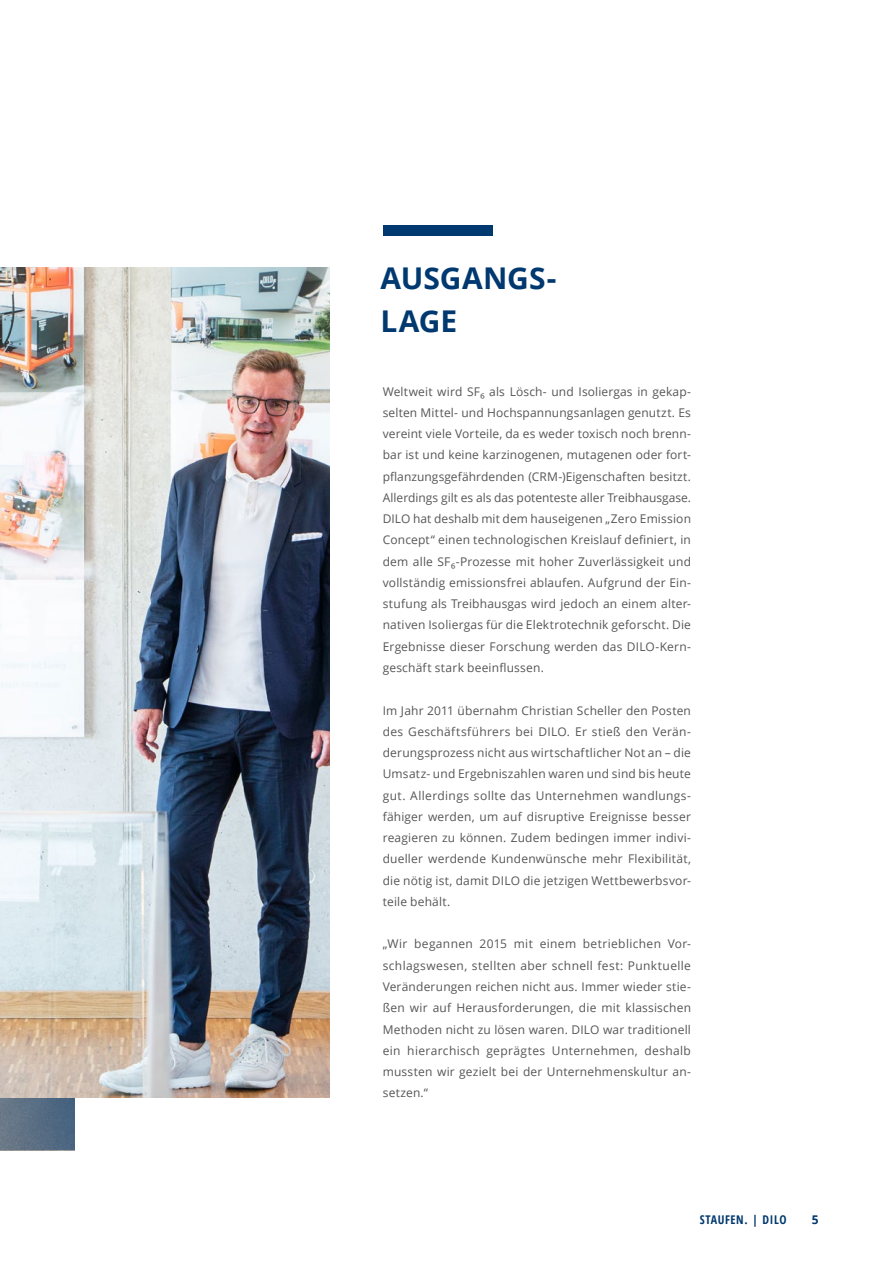
<style>
.page{position:relative;width:893px;height:1263px;background:#fff}
.page>*{position:absolute;margin:0;border:0;box-sizing:border-box;transform-origin:0 0}
.t1{font:700 30px/42.5px "Open Sans";color:#00396f}
.t2{font:12px/21.3px "Open Sans";letter-spacing:.015em;color:#565656;text-align:justify}
.t3{font:700 12px "Open Sans Condensed";letter-spacing:.05em;color:#00396f}
.t4{font:700 12px "Open Sans";color:#00396f}
.s1{font-family:"Open Sans"}
</style>
<div class="page">
<svg style="left:0;top:1097px;width:74px;height:53px;background:#5b6f84"></svg>
<img style="left:0;top:268px;width:330px;height:829px">
<div style="left:383px;top:225px;width:110px;height:11px;background:#00396f"></div>
<h1 class="t1" style="left:381px;top:256px;width:177px">AUSGANGS-<br>LAGE</h1>
<p class="t2" style="left:383px;top:380px;width:99px">Weltweit wird SF</p>
<p class="t2" style="left:480px;top:386px;width:6px">⁶</p>
<p class="t2" style="left:383px;top:380px;width:310px;text-indent:107px">als Lösch- und Isoliergas in gekap&shy;selten Mittel- und Hochspannungsanlagen genutzt. Es vereint viele Vorteile, da es weder toxisch noch brenn&shy;bar ist und keine karzinogenen, mutagenen oder fort&shy;pflanzungsgefährdenden (CRM-)Eigenschaften besitzt.<br>Allerdings gilt es als das potenteste aller Treibhausgase.<br>DILO hat deshalb mit dem hauseigenen „Zero Emission Concept“ einen technologischen Kreislauf definiert, in dem alle SF -Prozesse mit hoher Zuverlässigkeit und</p>
<p class="t2" style="left:383px;top:559px;width:310px;line-height:15.3px;text-indent:68px">⁶<br>vollständig emissionsfrei ablaufen. Aufgrund der Ein-</p>
<p class="t2" style="left:383px;top:593px;width:310px">stufung als Treibhausgas wird jedoch an einem alter&shy;nativen Isoliergas für die Elektrotechnik geforscht. Die Ergebnisse dieser Forschung werden das DILO-Kern&shy;geschäft stark beeinflussen.</p>
<p class="t2" style="left:383px;top:699px;width:310px">Im Jahr 2011 übernahm Christian Scheller den Posten des Geschäftsführers bei DILO. Er stieß den Verän&shy;derungsprozess nicht aus wirtschaftlicher Not an – die Umsatz- und Ergebniszahlen waren und sind bis heute gut. Allerdings sollte das Unternehmen wandlungs&shy;fähiger werden, um auf disruptive Ereignisse besser reagieren zu können. Zudem bedingen immer indivi&shy;dueller werdende Kundenwünsche mehr Flexibilität, die nötig ist, damit DILO die jetzigen Wettbewerbsvor&shy;teile behält.</p>
<p class="t2" style="left:383px;top:933px;width:310px">„Wir begannen 2015 mit einem betrieblichen Vor&shy;schlagswesen, stellten aber schnell fest: Punktuelle Veränderungen reichen nicht aus. Immer wieder stie&shy;ßen wir auf Herausforderungen, die mit klassischen Methoden nicht zu lösen waren. DILO war traditionell ein hierarchisch geprägtes Unternehmen, deshalb mussten wir gezielt bei der Unternehmenskultur an&shy;setzen.“</p>
<p class="t3" style="left:700px;top:1211px;width:88px">STAUFEN. <span class="s1">|</span> DILO</p>
<p class="t4" style="left:812px;top:1211px;width:8px">5</p>
</div>
